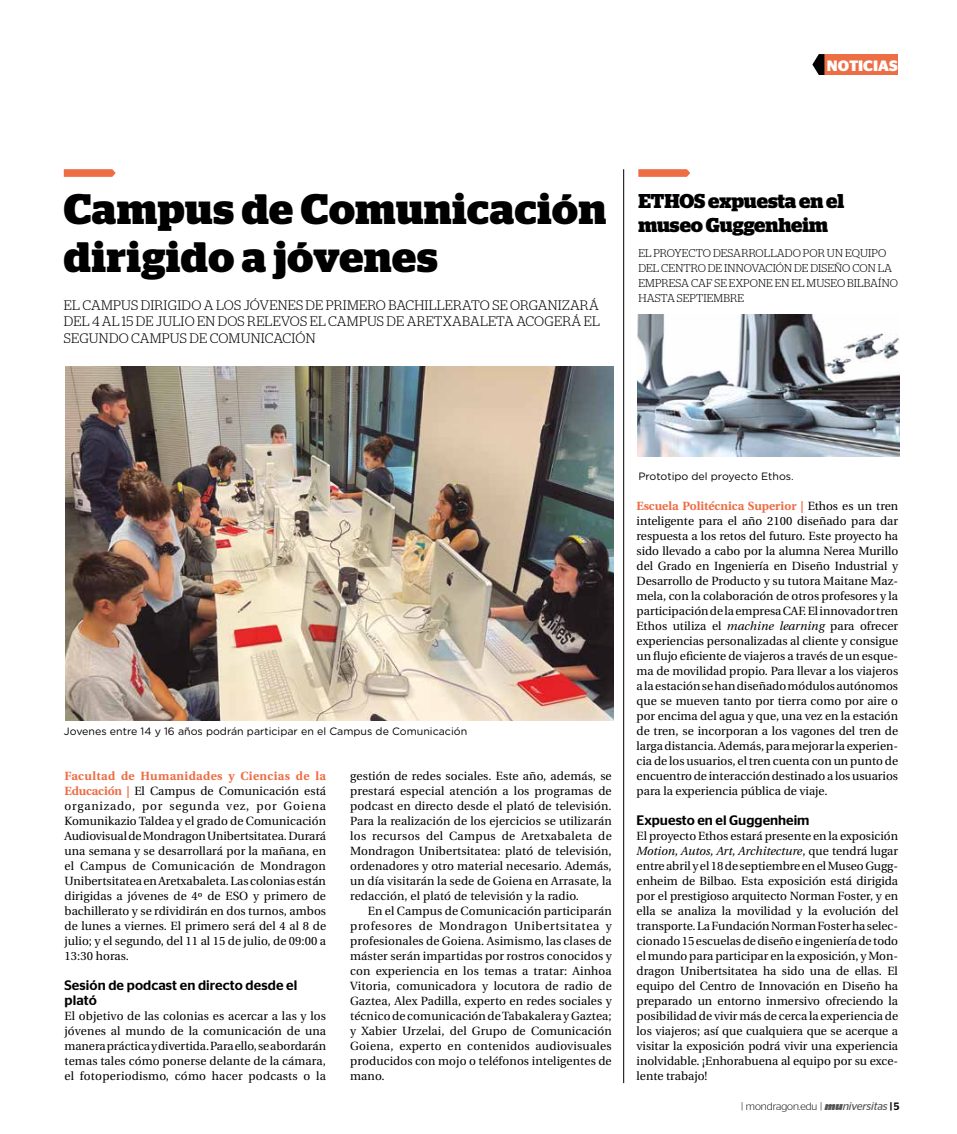
<style>
.page{position:relative;width:957px;height:1134px;background:#fff}
.page>*{position:absolute;margin:0;border:0;box-sizing:border-box;transform-origin:0 0}
.t1{font:700 42.5px/47.5px "Stag";letter-spacing:.015em;color:#000}
.t2{font:700 20px/24px "Stag";color:#000}
.t3{font:700 15px "Stag Sans";letter-spacing:.005em;color:#fff}
.t4{font:300 13.75px/16.5px "Stag";letter-spacing:.015em;color:#000;text-align:justify}
.t5{font:500 13.75px/15px "Stag Sans";letter-spacing:.005em;color:#000}
.t6{font:11.88px/15px "Utopia";letter-spacing:.005em;color:#000;text-align:justify}
.t7{font:300 11.25px/15px "Stag";letter-spacing:.015em;color:#000}
.t8{font:10.62px "Gotham Rounded";color:#000}
.t9{font:300 10.62px "Stag Sans";color:#000}
.s1{font-weight:700;color:#ed6d45}
.s2{font-style:italic}
.s3{font-weight:900;font-style:italic;font-size:11.25px;color:#575756}
.s4{font-weight:400;font-style:italic;font-size:11.25px;color:#575756}
.s5{font-weight:500}
</style>
<div class="page">
<svg style="left:63px;top:169px;width:53px;height:8px"></svg>
<img style="left:65px;top:367px;width:549px;height:353px">
<hr style="left:623px;top:169px;width:1px;height:914px;background:#000">
<svg style="left:638px;top:169px;width:52px;height:8px"></svg>
<img style="left:637px;top:314px;width:262px;height:142px">
<div style="left:824px;top:54px;width:74px;height:21px;background:#ed6d45"></div>
<svg style="left:812px;top:54px;width:12px;height:21px"></svg>
<p class="t3" style="left:827px;top:57px;width:72px">NOTICIAS</p>
<h1 class="t1" style="left:64px;top:186px;width:544px">Campus de Comunicación dirigido a jóvenes</h1>
<p class="t4" style="left:64px;top:296px;width:537px">EL CAMPUS DIRIGIDO A LOS JÓVENES DE PRIMERO BACHILLERATO SE ORGANIZARÁ DEL 4 AL 15 DE JULIO EN DOS RELEVOS EL CAMPUS DE ARETXABALETA ACOGERÁ EL SEGUNDO CAMPUS DE COMUNICACIÓN</p>
<h2 class="t2" style="left:638px;top:189px;width:207px">ETHOS expuesta en el museo Guggenheim</h2>
<p class="t7" style="left:638px;top:246px;width:261px">EL PROYECTO DESARROLLADO POR UN EQUIPO DEL CENTRO DE INNOVACIÓN DE DISEÑO CON LA EMPRESA CAF SE EXPONE EN EL MUSEO BILBAÍNO HASTA SEPTIEMBRE</p>
<p class="t8" style="left:64px;top:724px;width:405px">Jovenes entre 14 y 16 años podrán participar en el Campus de Comunicación</p>
<p class="t6" style="left:64px;top:769px;width:263px"><span class="s1">Facultad de Humanidades y Ciencias de la Educación |</span> El Campus de Comunicación está organizado, por segunda vez, por Goiena Komunikazio Taldea y el grado de Comunicación Audiovisual de Mondragon Unibertsitatea. Durará una semana y se desarrollará por la mañana, en el Campus de Comunicación de Mondragon Unibertsitatea en Aretxabaleta. Las colonias están dirigidas a jóvenes de 4º de ESO y primero de bachillerato y se rdividirán en dos turnos, ambos de lunes a viernes. El primero será del 4 al 8 de julio; y el segundo, del 11 al 15 de julio, de 09:00 a 13:30 horas.</p>
<p class="t5" style="left:64px;top:978px;width:234px">Sesión de podcast en directo desde el plató</p>
<p class="t6" style="left:64px;top:1009px;width:263px">El objetivo de las colonias es acercar a las y los jóvenes al mundo de la comunicación de una manera práctica y divertida. Para ello, se abordarán temas tales cómo ponerse delante de la cámara, el fotoperiodismo, cómo hacer podcasts o la</p>
<p class="t6" style="left:350px;top:769px;width:263px">gestión de redes sociales. Este año, además, se prestará especial atención a los programas de podcast en directo desde el plató de televisión.<br>Para la realización de los ejercicios se utilizarán los recursos del Campus de Aretxabaleta de Mondragon Unibertsitatea: plató de televisión, ordenadores y otro material necesario. Además, un día visitarán la sede de Goiena en Arrasate, la redacción, el plató de televisión y la radio.</p>
<p class="t6" style="left:350px;top:904px;width:263px;text-indent:18px">En el Campus de Comunicación participarán profesores de Mondragon Unibertsitatea y profesionales de Goiena. Asimismo, las clases de máster serán impartidas por rostros conocidos y con experiencia en los temas a tratar: Ainhoa Vitoria, comunicadora y locutora de radio de Gaztea, Alex Padilla, experto en redes sociales y técnico de comunicación de Tabakalera y Gaztea; y Xabier Urzelai, del Grupo de Comunicación Goiena, experto en contenidos audiovisuales producidos con mojo o teléfonos inteligentes de mano.</p>
<p class="t8" style="left:638px;top:469px;width:157px">Prototipo del proyecto Ethos.</p>
<p class="t6" style="left:636px;top:499px;width:263px"><span class="s1">Escuela Politécnica Superior |</span> Ethos es un tren inteligente para el año 2100 diseñado para dar respuesta a los retos del futuro. Este proyecto ha sido llevado a cabo por la alumna Nerea Murillo del Grado en Ingeniería en Diseño Industrial y Desarrollo de Producto y su tutora Maitane Maz&shy;mela, con la colaboración de otros profesores y la participación de la empresa CAF. El innovador tren Ethos utiliza el <span class="s2">machine learning</span> para ofrecer experiencias personalizadas al cliente y consigue un flujo eficiente de viajeros a través de un esque&shy;ma de movilidad propio. Para llevar a los viajeros a la estación se han diseñado módulos autónomos que se mueven tanto por tierra como por aire o por encima del agua y que, una vez en la estación de tren, se incorporan a los vagones del tren de larga distancia. Además, para mejorar la experien&shy;cia de los usuarios, el tren cuenta con un punto de encuentro de interacción destinado a los usuarios para la experiencia pública de viaje.</p>
<p class="t5" style="left:636px;top:813px;width:174px">Expuesto en el Guggenheim</p>
<p class="t6" style="left:636px;top:829px;width:263px">El proyecto Ethos estará presente en la exposición <span class="s2">Motion, Autos, Art, Architecture</span>, que tendrá lugar entre abril y el 18 de septiembre en el Museo Gugg&shy;enheim de Bilbao. Esta exposición está dirigida por el prestigioso arquitecto Norman Foster, y en ella se analiza la movilidad y la evolución del transporte. La Fundación Norman Foster ha selec&shy;cionado 15 escuelas de diseño e ingeniería de todo el mundo para participar en la exposición, y Mon&shy;dragon Unibertsitatea ha sido una de ellas. El equipo del Centro de Innovación en Diseño ha preparado un entorno inmersivo ofreciendo la posibilidad de vivir más de cerca la experiencia de los viajeros; así que cualquiera que se acerque a visitar la exposición podrá vivir una experiencia inolvidable. ¡Enhorabuena al equipo por su exce&shy;lente trabajo!</p>
<p class="t9" style="left:741px;top:1100px;width:160px">| mondragon.edu | <span class="s3">mu</span><span class="s4">niversitas</span> <span class="s5">| 5</span></p>
</div>
